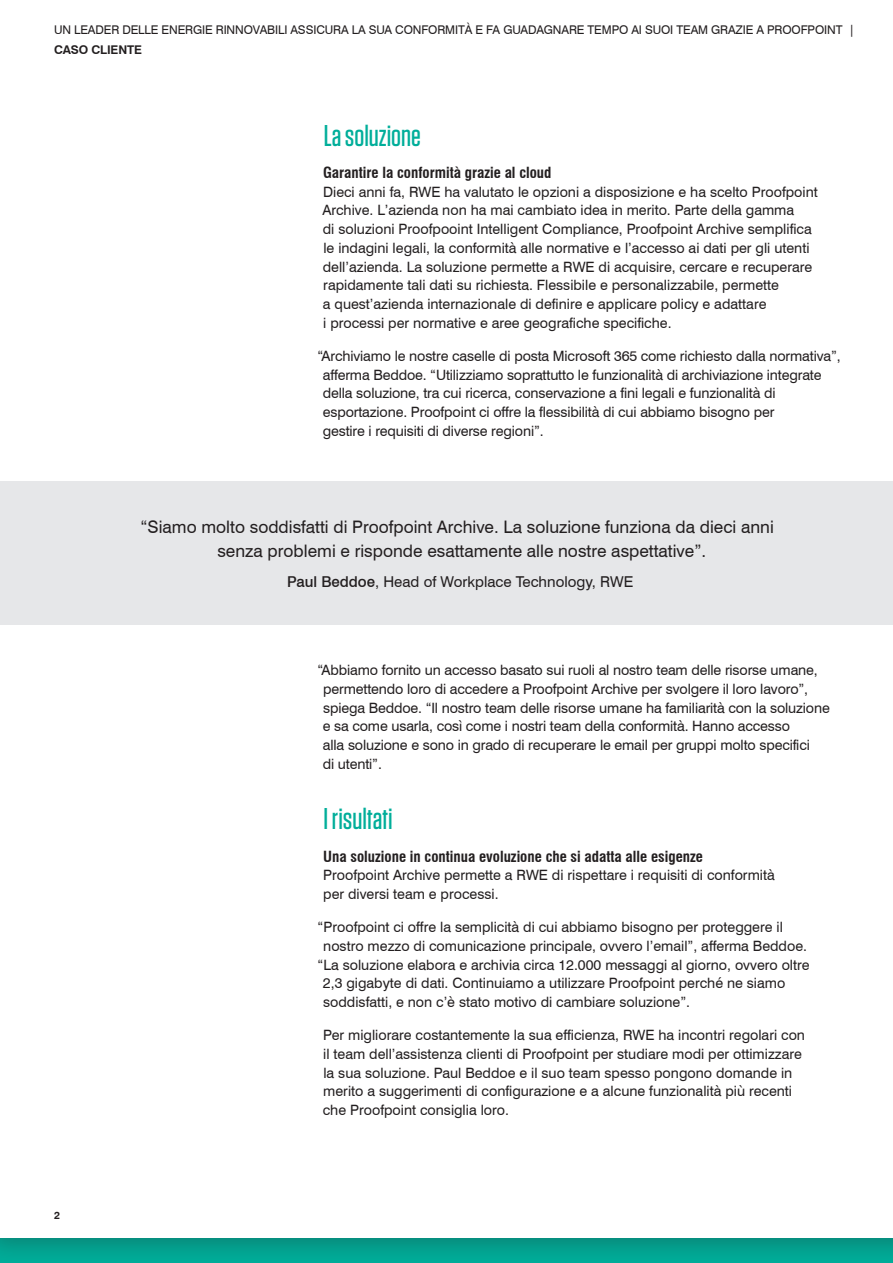
<style>
.page{position:relative;width:893px;height:1263px;background:#fff}
.page>*{position:absolute;margin:0;border:0;box-sizing:border-box;transform-origin:0 0}
.t1{font:500 30px "Tungsten";color:#00ae9a}
.t2{font:17.25px/24px "Swiss 721 BT";color:#231f20;text-align:center}
.t3{font:700 condensed 15px "Swiss 721 BT";color:#231f20}
.t4{font:15px "Swiss 721 BT";color:#231f20}
.t5{font:14.25px/18.8px "Swiss 721 BT";color:#231f20}
.t6{font:12px "Swiss 721 BT";letter-spacing:-.01em;color:#231f20}
.t7{font:700 12px "Swiss 721 BT";letter-spacing:-.01em;color:#231f20}
.t8{font:700 10.5px "Swiss 721 BT";color:#231f20}
.s1{font-weight:500}
</style>
<div class="page">
<div style="left:0;top:0;width:893px;height:1263px;background:#231f20;opacity:.3"></div>
<div style="left:0;top:0;width:893px;height:1237px;background:#fff"></div>
<div style="left:0;top:482px;width:893px;height:143px;background:#e6e7e9"></div>
<p class="t6" style="left:54px;top:22px;width:802px">UN LEADER DELLE ENERGIE RINNOVABILI ASSICURA LA SUA CONFORMITÀ E FA GUADAGNARE TEMPO AI SUOI TEAM GRAZIE A PROOFPOINT |</p>
<p class="t7" style="left:54px;top:42px;width:89px">CASO CLIENTE</p>
<h1 class="t1" style="left:324px;top:119px;width:99px">La soluzione</h1>
<p class="t3" style="left:323px;top:163px;width:230px">Garantire la conformità grazie al cloud</p>
<p class="t5" style="left:322px;top:182px;width:497px">Dieci anni fa, RWE ha valutato le opzioni a disposizione e ha scelto Proofpoint Archive. L’azienda non ha mai cambiato idea in merito. Parte della gamma<br>di soluzioni Proofpooint Intelligent Compliance, Proofpoint Archive semplifica le indagini legali, la conformità alle normative e l’accesso ai dati per gli utenti dell’azienda. La soluzione permette a RWE di acquisire, cercare e recuperare rapidamente tali dati su richiesta. Flessibile e personalizzabile, permette<br>a quest’azienda internazionale di definire e applicare policy e adattare<br>i processi per normative e aree geografiche specifiche.</p>
<p class="t5" style="left:323px;top:346px;width:519px;text-indent:-5px">“Archiviamo le nostre caselle di posta Microsoft 365 come richiesto dalla normativa”, afferma Beddoe. “Utilizziamo soprattutto le funzionalità di archiviazione integrate della soluzione, tra cui ricerca, conservazione a fini legali e funzionalità di esportazione. Proofpoint ci offre la flessibilità di cui abbiamo bisogno per<br>gestire i requisiti di diverse regioni”.</p>
<p class="t2" style="left:140px;top:514px;width:635px">“Siamo molto soddisfatti di Proofpoint Archive. La soluzione funziona da dieci anni senza problemi e risponde esattamente alle nostre aspettative”.</p>
<p class="t4" style="left:287px;top:573px;width:348px"><span class="s1">Paul Beddoe</span>, Head of Workplace Technology, RWE</p>
<p class="t8" style="left:54px;top:1208px;width:7px">2</p>
<p class="t5" style="left:323px;top:660px;width:509px;text-indent:-5px">“Abbiamo fornito un accesso basato sui ruoli al nostro team delle risorse umane, permettendo loro di accedere a Proofpoint Archive per svolgere il loro lavoro”, spiega Beddoe. “Il nostro team delle risorse umane ha familiarità con la soluzione e sa come usarla, così come i nostri team della conformità. Hanno accesso<br>alla soluzione e sono in grado di recuperare le email per gruppi molto specifici<br>di utenti”.</p>
<h1 class="t1" style="left:324px;top:803px;width:71px">I risultati</h1>
<p class="t3" style="left:323px;top:847px;width:381px">Una soluzione in continua evoluzione che si adatta alle esigenze</p>
<p class="t5" style="left:323px;top:866px;width:453px">Proofpoint Archive permette a RWE di rispettare i requisiti di conformità per diversi team e processi.</p>
<p class="t5" style="left:318px;top:917px;width:467px">“Proofpoint ci offre la semplicità di cui abbiamo bisogno per proteggere il</p>
<p class="t5" style="left:323px;top:936px;width:485px">nostro mezzo di comunicazione principale, ovvero l’email”, afferma Beddoe.</p>
<p class="t5" style="left:318px;top:955px;width:494px">“La soluzione elabora e archivia circa 12.000 messaggi al giorno, ovvero oltre</p>
<p class="t5" style="left:323px;top:974px;width:464px">2,3 gigabyte di dati. Continuiamo a utilizzare Proofpoint perché ne siamo</p>
<p class="t5" style="left:323px;top:992px;width:368px">soddisfatti, e non c’è stato motivo di cambiare soluzione”.</p>
<p class="t5" style="left:323px;top:1025px;width:484px">Per migliorare costantemente la sua efficienza, RWE ha incontri regolari con il team dell’assistenza clienti di Proofpoint per studiare modi per ottimizzare la sua soluzione. Paul Beddoe e il suo team spesso pongono domande in merito a suggerimenti di configurazione e a alcune funzionalità più recenti che Proofpoint consiglia loro.</p>
</div>
